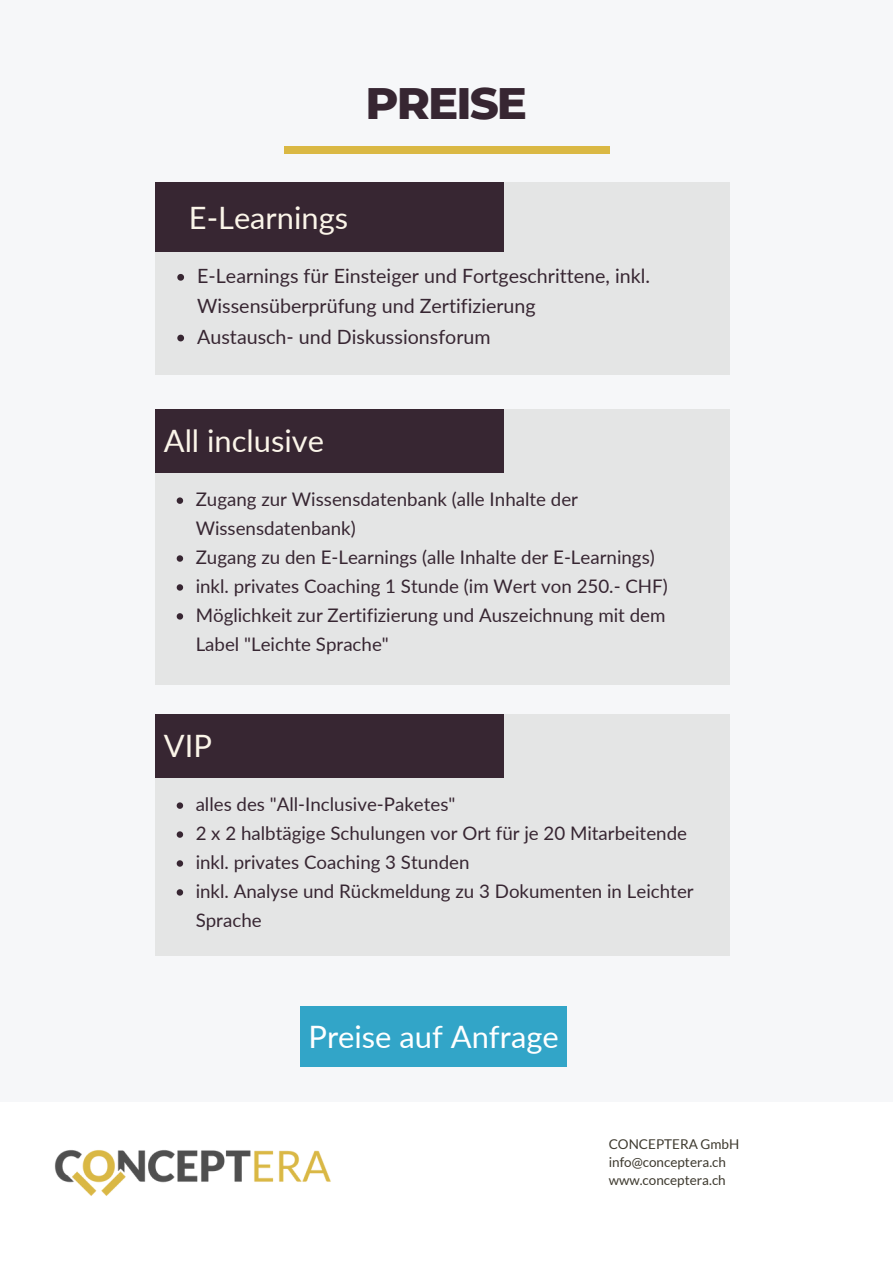
<style>
.page{position:relative;width:893px;height:1264px;background:#fff}
.page>*{position:absolute;margin:0;border:0;box-sizing:border-box;transform-origin:0 0}
.t1{font:800 45px "Montserrat";letter-spacing:-.04em;color:#372632}
.t2{font:30.9px "Lato";color:#fbf5e9}
.t3{font:30.9px "Lato";color:#fff}
.t4{font:19.65px/30.3px "Lato";color:#372632}
.t5{font:18.75px/29px "Lato";color:#372632}
.t6{font:13.5px "Lato";color:#3e3a2f}
</style>
<div class="page">
<div style="left:0;top:0;width:892px;height:1262px;background:#f6f7f9"></div>
<div style="left:155px;top:409px;width:574px;height:275px;background:#e4e5e5"></div>
<div style="left:155px;top:409px;width:348px;height:63px;background:#372632"></div>
<div style="left:155px;top:182px;width:574px;height:193px;background:#e4e5e5"></div>
<div style="left:155px;top:182px;width:348px;height:70px;background:#372632"></div>
<svg style="left:177px;top:274px;width:7px;height:7px"></svg>
<svg style="left:177px;top:335px;width:7px;height:6px"></svg>
<div style="left:284px;top:147px;width:325px;height:6px;background:#dab844"></div>
<div style="left:0;top:1101px;width:892px;height:161px;background:#fff"></div>
<img style="left:54px;top:1150px;width:277px;height:46px">
<svg style="left:177px;top:497px;width:6px;height:7px"></svg>
<svg style="left:177px;top:555px;width:6px;height:6px"></svg>
<svg style="left:177px;top:584px;width:6px;height:6px"></svg>
<svg style="left:177px;top:613px;width:6px;height:6px"></svg>
<div style="left:155px;top:713px;width:574px;height:242px;background:#e4e5e5"></div>
<div style="left:155px;top:713px;width:348px;height:64px;background:#372632"></div>
<svg style="left:177px;top:802px;width:6px;height:6px"></svg>
<svg style="left:177px;top:831px;width:6px;height:6px"></svg>
<svg style="left:177px;top:860px;width:6px;height:6px"></svg>
<svg style="left:177px;top:889px;width:6px;height:6px"></svg>
<div style="left:300px;top:1005px;width:267px;height:61px;background:#32a5c8"></div>
<p class="t1" style="left:365px;top:75px;width:163px">PREISE</p>
<p class="t2" style="left:189px;top:199px;width:161px">E-Learnings</p>
<p class="t4" style="left:197px;top:260px;width:454px">E-Learnings für Einsteiger und Fortgeschrittene, inkl.<br>Wissensüberprüfung und Zertifizierung</p>
<p class="t4" style="left:197px;top:321px;width:295px">Austausch- und Diskussionsforum</p>
<p class="t2" style="left:164px;top:422px;width:162px">All inclusive</p>
<p class="t5" style="left:196px;top:484px;width:384px">Zugang zur Wissensdatenbank (alle Inhalte der<br>Wissensdatenbank)</p>
<p class="t5" style="left:196px;top:542px;width:460px">Zugang zu den E-Learnings (alle Inhalte der E-Learnings)</p>
<p class="t5" style="left:196px;top:571px;width:473px">inkl. privates Coaching 1 Stunde (im Wert von 250.- CHF)</p>
<p class="t5" style="left:196px;top:600px;width:471px">Möglichkeit zur Zertifizierung und Auszeichnung mit dem<br>Label "Leichte Sprache"</p>
<p class="t2" style="left:164px;top:727px;width:49px">VIP</p>
<p class="t5" style="left:196px;top:789px;width:261px">alles des "All-Inclusive-Paketes"</p>
<p class="t5" style="left:196px;top:818px;width:493px">2 x 2 halbtägige Schulungen vor Ort für je 20 Mitarbeitende</p>
<p class="t5" style="left:196px;top:847px;width:275px">inkl. privates Coaching 3 Stunden</p>
<p class="t5" style="left:196px;top:876px;width:499px">inkl. Analyse und Rückmeldung zu 3 Dokumenten in Leichter<br>Sprache</p>
<p class="t3" style="left:308px;top:1017px;width:252px">Preise auf Anfrage</p>
<p class="t6" style="left:608px;top:1135px;width:132px">CONCEPTERA GmbH</p>
<p class="t6" style="left:608px;top:1153px;width:119px">info@conceptera.ch</p>
<p class="t6" style="left:608px;top:1171px;width:118px">www.conceptera.ch</p>
</div>
